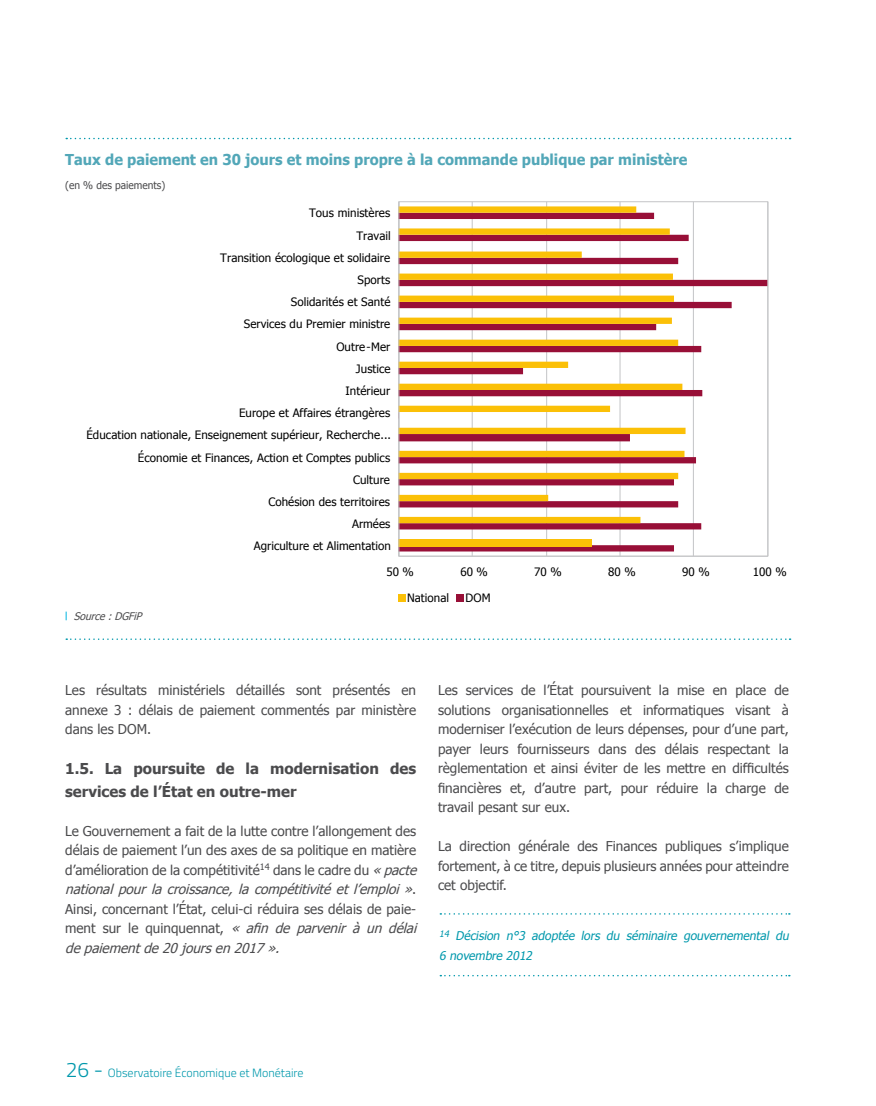
<style>
.page{position:relative;width:876px;height:1106px;background:#fff}
.page>*{position:absolute;margin:0;border:0;box-sizing:border-box;transform-origin:0 0}
.t1{font:700 15px "Tahoma";color:#52a7b8}
.t2{font:700 15px/22.5px "Tahoma";color:#4b4b4d}
.t3{font:13.5px/19.5px "Tahoma";color:#4b4b4d;text-align:justify}
.t4{font:italic 12px/19.5px "Tahoma";color:#0098ac}
.t5{font:300 12px "Titillium Web";color:#0098ac}
.t6{font:11.55px "Tahoma";letter-spacing:.005em;color:#000}
.t7{font:10.5px "Tahoma";color:#4b4b4d}
.t8{font:italic 10.5px "Tahoma";color:#4b4b4d}
.s1{font-style:italic}
.s2{font-size:21px}
</style>
<div class="page">
<hr style="left:472px;top:202px;width:1px;height:354px;background:#c6c7c9">
<hr style="left:546px;top:202px;width:1px;height:354px;background:#c6c7c9">
<hr style="left:619px;top:202px;width:1px;height:354px;background:#c6c7c9">
<hr style="left:693px;top:202px;width:1px;height:354px;background:#c6c7c9">
<svg style="left:399px;top:234px;width:368px;height:317px"></svg>
<div style="left:398px;top:539px;width:194px;height:7px;background:#fbc007"></div>
<svg style="left:399px;top:206px;width:286px;height:317px"></svg>
<hr style="left:398px;top:202px;width:1px;height:354px;background:#c6c7c9">
<hr style="left:399px;top:555px;width:369px;height:2px;background:#c6c7c9">
<div style="left:398px;top:594px;width:8px;height:8px;background:#fbc007"></div>
<div style="left:456px;top:594px;width:7px;height:8px;background:#980f37"></div>
<svg style="left:66px;top:138px;width:725px;height:1px"></svg>
<svg style="left:66px;top:638px;width:725px;height:2px"></svg>
<svg style="left:440px;top:913px;width:350px;height:1px"></svg>
<svg style="left:440px;top:974px;width:350px;height:2px"></svg>
<p class="t1" style="left:65px;top:149px;width:624px">Taux de paiement en 30 jours et moins propre à la commande publique par ministère</p>
<p class="t7" style="left:65px;top:178px;width:102px">(en % des paiements)</p>
<p class="t6" style="left:309px;top:205px;width:83px">Tous ministères</p>
<p class="t6" style="left:356px;top:228px;width:36px">Travail</p>
<p class="t6" style="left:220px;top:250px;width:171px">Transition écologique et solidaire</p>
<p class="t6" style="left:358px;top:272px;width:34px">Sports</p>
<p class="t6" style="left:291px;top:294px;width:101px">Solidarités et Santé</p>
<p class="t6" style="left:244px;top:316px;width:148px">Services du Premier ministre</p>
<p class="t6" style="left:336px;top:338px;width:55px">Outre-Mer</p>
<p class="t6" style="left:356px;top:361px;width:36px">Justice</p>
<p class="t6" style="left:345px;top:383px;width:46px">Intérieur</p>
<p class="t6" style="left:239px;top:405px;width:153px">Europe et Affaires étrangères</p>
<p class="t6" style="left:86px;top:427px;width:306px">Éducation nationale, Enseignement supérieur, Recherche ...</p>
<p class="t6" style="left:138px;top:449px;width:254px">Économie et Finances, Action et Comptes publics</p>
<p class="t6" style="left:353px;top:472px;width:38px">Culture</p>
<p class="t6" style="left:268px;top:494px;width:123px">Cohésion des territoires</p>
<p class="t6" style="left:352px;top:516px;width:40px">Armées</p>
<p class="t6" style="left:254px;top:538px;width:139px">Agriculture et Alimentation</p>
<p class="t8" style="left:74px;top:609px;width:73px">Source:DGFiP</p>
<p class="t6" style="left:386px;top:564px;width:29px">50 %</p>
<p class="t6" style="left:460px;top:564px;width:29px">60 %</p>
<p class="t6" style="left:534px;top:564px;width:29px">70 %</p>
<p class="t6" style="left:608px;top:564px;width:29px">80 %</p>
<p class="t6" style="left:682px;top:564px;width:29px">90 %</p>
<p class="t6" style="left:753px;top:564px;width:35px">100 %</p>
<p class="t6" style="left:407px;top:590px;width:44px">National</p>
<p class="t6" style="left:466px;top:590px;width:26px">DOM</p>
<p class="t3" style="left:65px;top:680px;width:352px">Les résultats ministériels détaillés sont présentés en annexe 3 : délais de paiement commentés par ministère dans les DOM.</p>
<p class="t2" style="left:65px;top:756px;width:352px">1.5. La poursuite de la modernisation des services de l’État en outre-mer</p>
<p class="t3" style="left:65px;top:820px;width:357px;text-align:left">Le Gouvernement a fait de la lutte contre l’allongement des délais de paiement l’un des axes de sa politique en matière d’amélioration de la compétitivité<sup>14</sup> dans le cadre du <span class="s1">«pacte national pour la croissance, la compétitivité et l’emploi »</span>.<br>Ainsi, concernant l’État, celui-ci réduira ses délais de paie&shy;ment sur le quinquennat, <span class="s1">« afin de parvenir à un délai depaiementde20joursen2017».</span></p>
<p class="t3" style="left:438px;top:680px;width:352px">Les services de l’État poursuivent la mise en place de solutions organisationnelles et informatiques visant à moderniser l’exécution de leurs dépenses, pour d’une part, payer leurs fournisseurs dans des délais respectant la règlementation et ainsi éviter de les mettre en difficultés financières et, d’autre part, pour réduire la charge de travail pesant sur eux.</p>
<p class="t3" style="left:438px;top:836px;width:352px">La direction générale des Finances publiques s’implique fortement, à ce titre, depuis plusieurs années pour atteindre cet objectif.</p>
<p class="t4" style="left:439px;top:925px;width:354px"><sup>14</sup> Décision n°3 adoptée lors du séminaire gouvernemental du<br>6 novembre 2012</p>
<p class="t5" style="left:66px;top:1064px;width:239px"><span class="s2">26 -</span> Observatoire Économique et Monétaire</p>
</div>
